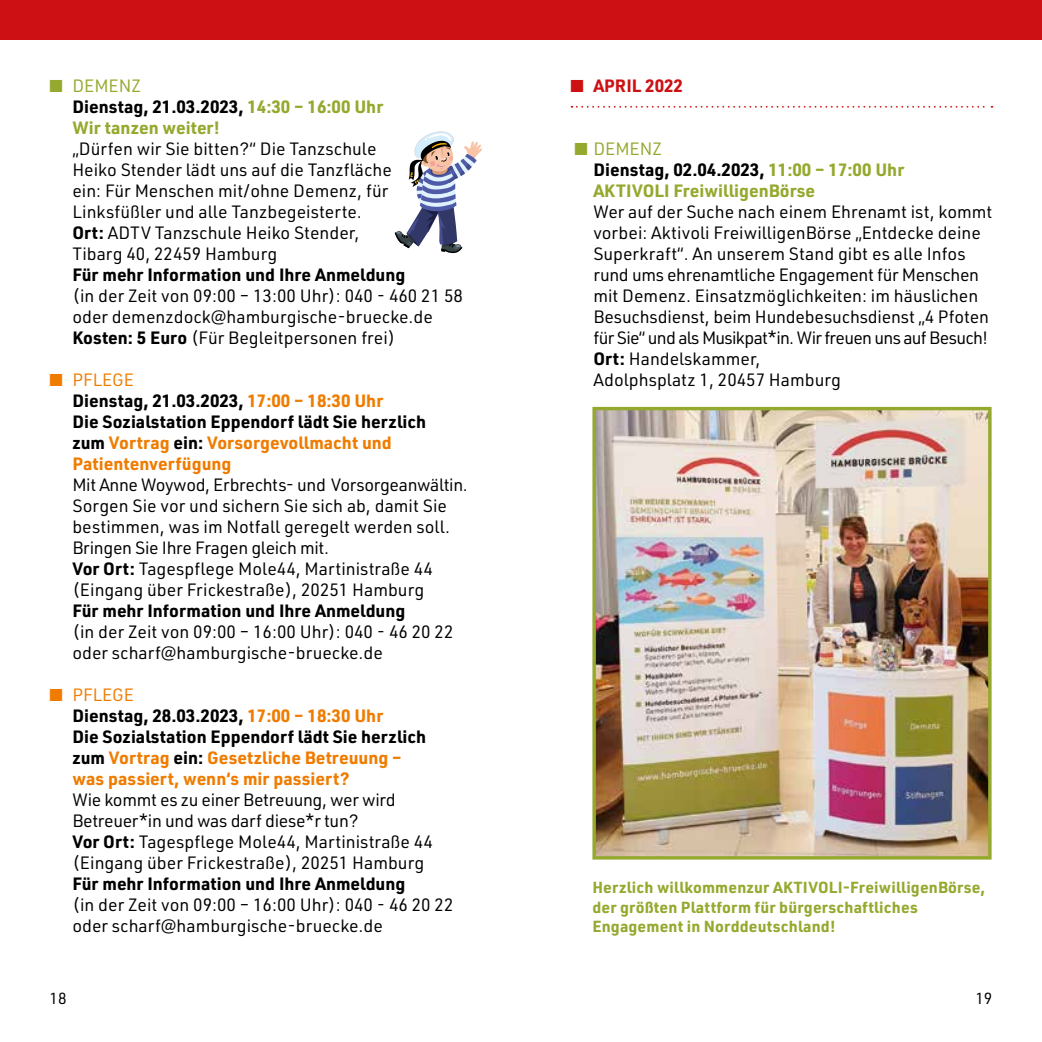
<style>
.page{position:relative;width:1042px;height:1042px;background:#fff}
.page>*{position:absolute;margin:0;border:0;box-sizing:border-box;transform-origin:0 0}
.t1{font:17.5px/21px "URWDIN";color:#000}
.t2{font:700 17.5px/21px "URWDIN";color:#000}
.t3{font:700 17.5px/21px "URWDIN";color:#ef7c00}
.t4{font:700 17.5px/21px "URWDIN";color:#94a92e}
.t5{font:700 17.5px "URWDIN";color:#cd1013}
.t6{font:700 15.75px/19.2px "URWDIN";letter-spacing:.01em;color:#94a92e}
.t7{font:15.75px "URWDIN";color:#000}
.s1{font-weight:400}
.s2{color:#000}
.s3{font-weight:700}
.s4{color:#ef7c00}
.s5{font-weight:400;color:#ef7c00}
</style>
<div class="page">
<svg style="left:571px;top:106px;width:421px;height:2px"></svg>
<img style="left:596px;top:411px;width:391px;height:444px">
<div style="left:592px;top:407px;width:399px;height:452px;border:3px solid #94a92e"></div>
<div style="left:0;top:0;width:1042px;height:40px;background:#cd1013"></div>
<svg style="left:395px;top:131px;width:87px;height:122px"></svg>
<p class="t4" style="left:72px;top:74px;width:312px;text-indent:-23px">■ <span class="s1">DEMENZ<br></span><span class="s2">Dienstag, 21.03.2023,</span> 14:30 – 16:00 Uhr<br>Wir tanzen weiter!</p>
<p class="t1" style="left:72px;top:137px;width:321px">„Dürfen wir Sie bitten?“ Die Tanzschule Heiko Stender lädt uns auf die Tanzfläche ein: Für Menschen mit/ohne Demenz, für Linksfüßler und alle Tanzbegeisterte.<br><span class="s3">Ort:</span> ADTV Tanzschule Heiko Stender, Tibarg 40, 22459 Hamburg</p>
<p class="t2" style="left:72px;top:263px;width:334px">Für mehr Information und Ihre Anmeldung</p>
<p class="t1" style="left:72px;top:284px;width:392px">(in der Zeit von 09:00 – 13:00 Uhr): 040 - 460 21 58 oder demenzdock@hamburgische-bruecke.de<br><span class="s3">Kosten: 5 Euro</span> (Für Begleitpersonen frei)</p>
<p class="t2" style="left:72px;top:368px;width:355px;text-indent:-23px"><span class="s4">■</span> <span class="s5">PFLEGE<br></span>Dienstag, 21.03.2023, <span class="s4">17:00 – 18:30 Uhr<br></span>Die Sozialstation Eppendorf lädt Sie herzlich zum <span class="s4">Vortrag</span> ein: <span class="s4">Vorsorgevollmacht und<br>Patientenverfügung</span></p>
<p class="t1" style="left:72px;top:473px;width:397px">Mit Anne Woywod, Erbrechts- und Vorsorgeanwältin.<br>Sorgen Sie vor und sichern Sie sich ab, damit Sie bestimmen, was im Notfall geregelt werden soll.<br>Bringen Sie Ihre Fragen gleich mit.<br><span class="s3">Vor Ort:</span> Tagespflege Mole44, Martinistraße 44 (Eingang über Frickestraße), 20251 Hamburg</p>
<p class="t2" style="left:72px;top:599px;width:334px">Für mehr Information und Ihre Anmeldung</p>
<p class="t1" style="left:72px;top:620px;width:383px">(in der Zeit von 09:00 – 16:00 Uhr): 040 - 46 20 22 oder scharf@hamburgische-bruecke.de</p>
<p class="t3" style="left:72px;top:683px;width:355px;text-indent:-23px">■ <span class="s1">PFLEGE<br></span><span class="s2">Dienstag, 28.03.2023,</span> 17:00 – 18:30 Uhr<br><span class="s2">Die Sozialstation Eppendorf lädt Sie herzlich zum</span> Vortrag <span class="s2">ein:</span> Gesetzliche Betreuung – was passiert, wenn‘s mir passiert?</p>
<p class="t1" style="left:72px;top:788px;width:362px">Wie kommt es zu einer Betreuung, wer wird Betreuer*in und was darf diese*r tun?<br><span class="s3">Vor Ort:</span> Tagespflege Mole44, Martinistraße 44 (Eingang über Frickestraße), 20251 Hamburg</p>
<p class="t2" style="left:72px;top:872px;width:334px">Für mehr Information und Ihre Anmeldung</p>
<p class="t1" style="left:72px;top:893px;width:383px">(in der Zeit von 09:00 – 16:00 Uhr): 040 - 46 20 22 oder scharf@hamburgische-bruecke.de</p>
<p class="t7" style="left:50px;top:987px;width:19px">18</p>
<p class="t5" style="left:570px;top:73px;width:114px">■ APRIL 2022</p>
<p class="t4" style="left:593px;top:137px;width:312px;text-indent:-19px">■ <span class="s1">DEMENZ<br></span><span class="s2">Dienstag, 02.04.2023,</span> 11:00 – 17:00 Uhr<br>AKTIVOLI FreiwilligenBörse</p>
<p class="t1" style="left:593px;top:200px;width:400px">Wer auf der Suche nach einem Ehrenamt ist, kommt vorbei: Aktivoli FreiwilligenBörse „Entdecke deine Superkraft“. An unserem Stand gibt es alle Infos rund ums ehrenamtliche Engagement für Menschen mit Demenz. Einsatzmöglichkeiten: im häuslichen Besuchsdienst, beim Hundebesuchsdienst „4 Pfoten für Sie“ und als Musikpat*in. Wir freuen uns auf Besuch!<br><span class="s3">Ort:</span> Handelskammer,<br>Adolphsplatz 1, 20457 Hamburg</p>
<p class="t6" style="left:592px;top:877px;width:394px">Herzlich willkommenzur AKTIVOLI-FreiwilligenBörse, der größten Plattform für bürgerschaftliches<br>Engagement in Norddeutschland!</p>
<p class="t7" style="left:975px;top:987px;width:19px">19</p>
</div>
